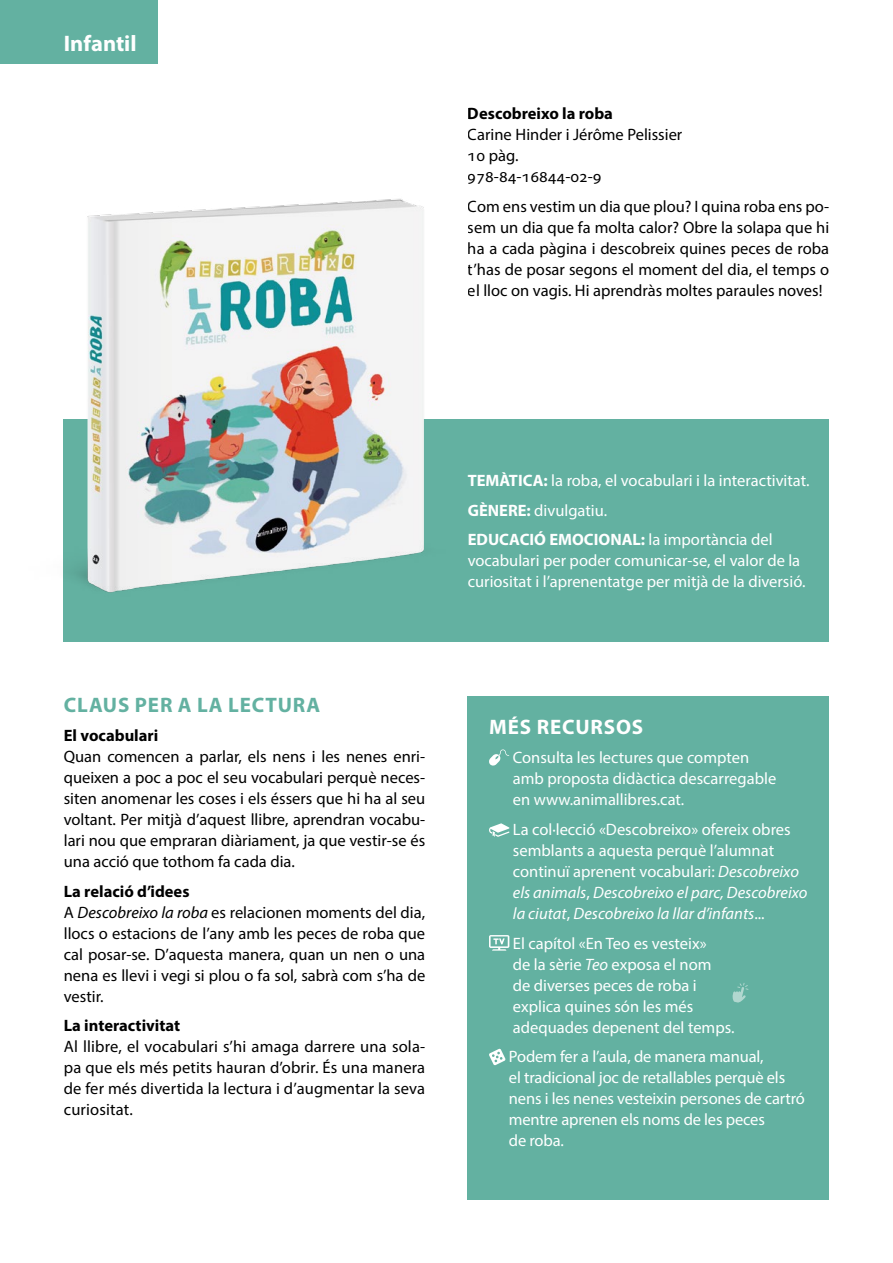
<style>
.page{position:relative;width:893px;height:1263px;background:#fff}
.page>*{position:absolute;margin:0;border:0;box-sizing:border-box;transform-origin:0 0}
.t1{font:700 22.5px "Myriad Pro";color:#fff}
.t2{font:700 21px "Myriad Pro";letter-spacing:.04em;color:#63b1a1}
.t3{font:700 21px "Myriad Pro";letter-spacing:.04em;color:#fff}
.t4{font:16.5px/21px "Myriad Pro";color:#000;text-align:justify}
.t5{font:16.5px/21px "Myriad Pro";color:#fff}
.t6{font:700 16.5px "Myriad Pro";color:#000}
.s1{font-weight:700}
.s2{font-style:italic}
</style>
<div class="page">
<div style="left:64px;top:419px;width:765px;height:223px;background:#63b1a1"></div>
<div style="left:468px;top:696px;width:361px;height:503px;background:#63b1a1"></div>
<div style="left:0;top:0;width:158px;height:64px;background:#63b1a1"></div>
<img style="left:63px;top:198px;width:361px;height:415px">
<svg style="left:489px;top:749px;width:20px;height:17px"></svg>
<svg style="left:489px;top:823px;width:20px;height:14px"></svg>
<svg style="left:489px;top:935px;width:20px;height:16px"></svg>
<svg style="left:489px;top:1048px;width:17px;height:17px"></svg>
<svg style="left:732px;top:983px;width:16px;height:19px"></svg>
<h1 class="t1" style="left:64px;top:29px;width:74px">Infantil</h1>
<p class="t6" style="left:468px;top:103px;width:147px">Descobreixo la roba</p>
<p class="t4" style="left:468px;top:124px;width:216px;text-align:left">Carine Hinder i Jérôme Pelissier<br>10 pàg.<br>978-84-16844-02-9</p>
<p class="t4" style="left:468px;top:195px;width:363px">Com ens vestim un dia que plou? I quina roba ens po&shy;sem un dia que fa molta calor? Obre la solapa que hi ha a cada pàgina i descobreix quines peces de roba t’has de posar segons el moment del dia, el temps o el lloc on vagis. Hi aprendràs moltes paraules noves!</p>
<p class="t2" style="left:64px;top:691px;width:258px">CLAUS PER A LA LECTURA</p>
<p class="t6" style="left:64px;top:725px;width:96px">El vocabulari</p>
<p class="t4" style="left:64px;top:746px;width:363px">Quan comencen a parlar, els nens i les nenes enri&shy;queixen a poc a poc el seu vocabulari perquè neces&shy;siten anomenar les coses i els éssers que hi ha al seu voltant. Per mitjà d’aquest llibre, aprendran vocabu&shy;lari nou que empraran diàriament, ja que vestir-se és una acció que tothom fa cada dia.</p>
<p class="t4" style="left:64px;top:880px;width:363px;text-align:left"><span class="s1">La relació d’idees<br></span>A <span class="s2">Descobreixo la roba</span> es relacionen moments del dia, llocs o estacions de l’any amb les peces de roba que cal posar-se. D’aquesta manera, quan un nen o una nena es llevi i vegi si plou o fa sol, sabrà com s’ha de vestir.</p>
<p class="t6" style="left:64px;top:1015px;width:118px">La interactivitat</p>
<p class="t4" style="left:64px;top:1036px;width:363px">Al llibre, el vocabulari s’hi amaga darrere una sola&shy;pa que els més petits hauran d’obrir. És una manera de fer més divertida la lectura i d’augmentar la seva curiositat.</p>
<p class="t5" style="left:468px;top:465px;width:343px;line-height:29.5px"><span class="s1">TEMÀTICA:</span> la roba, el vocabulari i la interactivitat.<br><span class="s1">GÈNERE:</span> divulgatiu.<br><span class="s1">EDUCACIÓ EMOCIONAL:</span> la importància del</p>
<p class="t5" style="left:468px;top:550px;width:339px">vocabulari per poder comunicar-se, el valor de la curiositat i l’aprenentatge per mitjà de la diversió.</p>
<p class="t3" style="left:489px;top:713px;width:156px">MÉS RECURSOS</p>
<p class="t5" style="left:513px;top:747px;width:265px">Consulta les lectures que compten amb proposta didàctica descarregable en www.animallibres.cat.</p>
<p class="t5" style="left:513px;top:819px;width:296px">La col·lecció «Descobreixo» ofereix obres semblants a aquesta perquè l’alumnat continuï aprenent vocabulari: <span class="s2">Descobreixo els animals</span>, <span class="s2">Descobreixo el parc, Descobreixo la ciutat</span>, <span class="s2">Descobreixo la llar d’infants</span>...</p>
<p class="t5" style="left:513px;top:932px;width:223px">El capítol «En Teo es vesteix»<br>de la sèrie <span class="s2">Teo</span> exposa el nom<br>de diverses peces de roba i explica quines són les més adequades depenent del temps.</p>
<p class="t5" style="left:509px;top:1046px;width:298px">Podem fer a l’aula, de manera manual,<br>el tradicional joc de retallables perquè els nens i les nenes vesteixin persones de cartró mentre aprenen els noms de les peces<br>de roba.</p>
</div>
